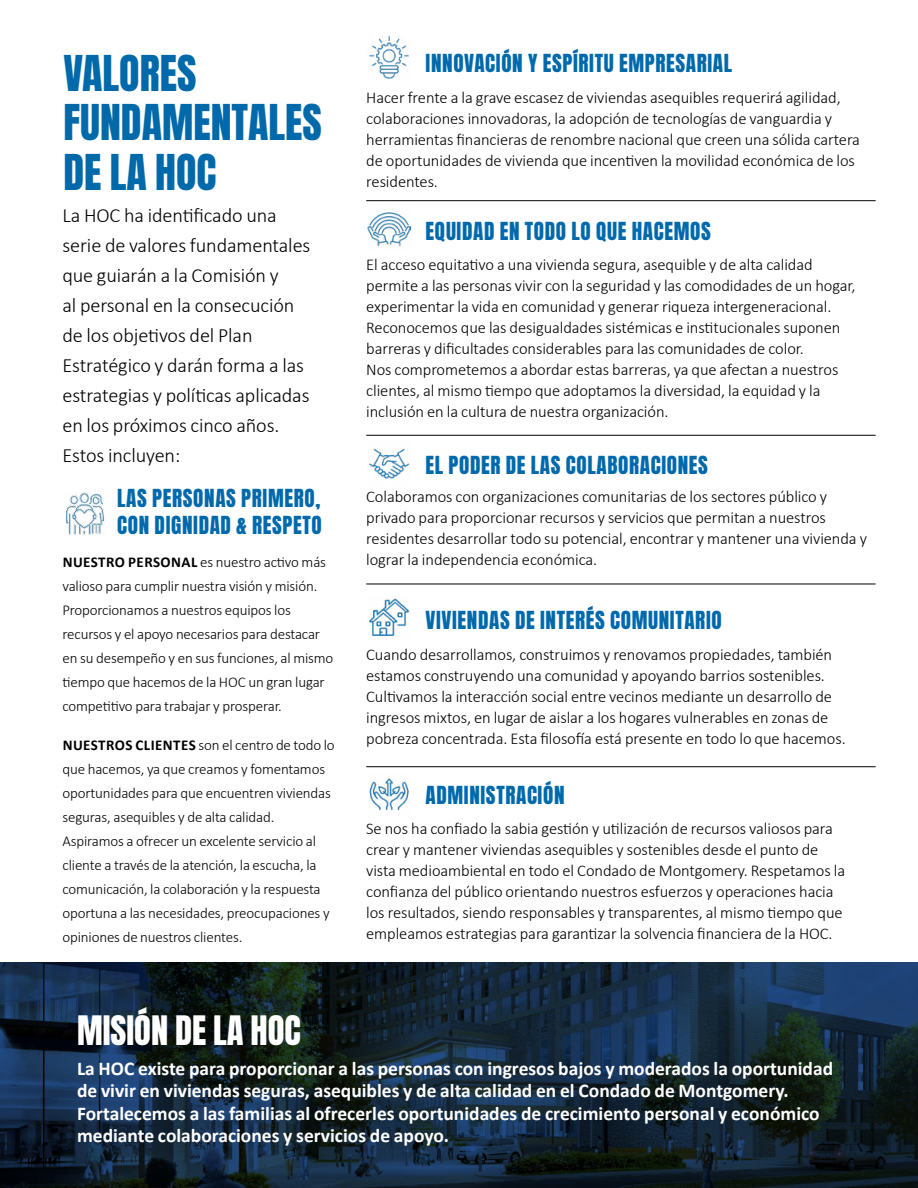
<style>
.page{position:relative;width:918px;height:1188px;background:#fff}
.page>*{position:absolute;margin:0;border:0;box-sizing:border-box;transform-origin:0 0}
.t1{font:42px/49.5px "Anton";color:#0069aa}
.t2{font:34.5px "Anton";color:#fff}
.t3{font:21.15px/27px "Anton";letter-spacing:.03em;color:#0069ac}
.t4{font:300 20.25px/30px "Calibri";letter-spacing:-.005em;color:#000}
.t5{font:700 19.5px/22.5px "Calibri";color:#fff}
.t6{font:300 16.5px/21px "Calibri";letter-spacing:-.005em;color:#000}
.t7{font:300 15px/24px "Calibri";letter-spacing:-.01em;color:#000}
.s1{font-weight:700}
</style>
<div class="page">
<svg style="left:0;top:962px;width:918px;height:226px;background:#132636"></svg>
<hr style="left:366px;top:200px;width:510px;height:1px;background:#000">
<hr style="left:366px;top:435px;width:510px;height:1px;background:#000">
<hr style="left:366px;top:584px;width:510px;height:1px;background:#000">
<hr style="left:366px;top:766px;width:510px;height:1px;background:#000">
<img style="left:66px;top:492px;width:39px;height:43px">
<img style="left:369px;top:36px;width:40px;height:43px">
<img style="left:367px;top:212px;width:44px;height:35px">
<img style="left:369px;top:448px;width:41px;height:31px">
<img style="left:369px;top:598px;width:41px;height:38px">
<img style="left:369px;top:778px;width:40px;height:33px">
<h1 class="t1" style="left:63px;top:51px;width:260px">VALORES<br>FUNDAMENTALES<br>DE LA HOC</h1>
<p class="t4" style="left:62px;top:200px;width:249px">La HOC ha identificado una serie de valores fundamentales que guiarán a la Comisión y<br>al personal en la consecución de los objetivos del Plan<br>Estratégico y darán forma a las estrategias y políticas aplicadas en los próximos cinco años.<br>Estos incluyen:</p>
<p class="t3" style="left:117px;top:486px;width:206px">LAS PERSONAS PRIMERO,<br>CON DIGNIDAD &amp; RESPETO</p>
<p class="t7" style="left:62px;top:549px;width:273px"><span class="s1">NUESTRO PERSONAL</span> es nuestro activo más valioso para cumplir nuestra visión y misión.<br>Proporcionamos a nuestros equipos los recursos y el apoyo necesarios para destacar en su desempeño y en sus funciones, al mismo tiempo que hacemos de la HOC un gran lugar competitivo para trabajar y prosperar.</p>
<p class="t7" style="left:62px;top:732px;width:274px"><span class="s1">NUESTROS CLIENTES</span> son el centro de todo lo que hacemos, ya que creamos y fomentamos oportunidades para que encuentren viviendas seguras, asequibles y de alta calidad.<br>Aspiramos a ofrecer un excelente servicio al cliente a través de la atención, la escucha, la comunicación, la colaboración y la respuesta oportuna a las necesidades, preocupaciones y opiniones de nuestros clientes.</p>
<p class="t3" style="left:426px;top:51px;width:308px">INNOVACIÓN Y ESPÍRITU EMPRESARIAL</p>
<p class="t6" style="left:366px;top:87px;width:495px">Hacer frente a la grave escasez de viviendas asequibles requerirá agilidad, colaboraciones innovadoras, la adopción de tecnologías de vanguardia y herramientas financieras de renombre nacional que creen una sólida cartera de oportunidades de vivienda que incentiven la movilidad económica de los residentes.</p>
<p class="t3" style="left:426px;top:219px;width:287px">EQUIDAD EN TODO LO QUE HACEMOS</p>
<p class="t6" style="left:366px;top:254px;width:491px">El acceso equitativo a una vivienda segura, asequible y de alta calidad permite a las personas vivir con la seguridad y las comodidades de un hogar, experimentar la vida en comunidad y generar riqueza intergeneracional.<br>Reconocemos que las desigualdades sistémicas e institucionales suponen barreras y dificultades considerables para las comunidades de color.<br>Nos comprometemos a abordar estas barreras, ya que afectan a nuestros clientes, al mismo tiempo que adoptamos la diversidad, la equidad y la inclusión en la cultura de nuestra organización.</p>
<p class="t3" style="left:426px;top:453px;width:284px">EL PODER DE LAS COLABORACIONES</p>
<p class="t6" style="left:366px;top:486px;width:502px">Colaboramos con organizaciones comunitarias de los sectores público y privado para proporcionar recursos y servicios que permitan a nuestros residentes desarrollar todo su potencial, encontrar y mantener una vivienda y lograr la independencia económica.</p>
<p class="t3" style="left:426px;top:608px;width:298px">VIVIENDAS DE INTERÉS COMUNITARIO</p>
<p class="t6" style="left:366px;top:644px;width:481px">Cuando desarrollamos, construimos y renovamos propiedades, también estamos construyendo una comunidad y apoyando barrios sostenibles.<br>Cultivamos la interacción social entre vecinos mediante un desarrollo de ingresos mixtos, en lugar de aislar a los hogares vulnerables en zonas de pobreza concentrada. Esta filosofía está presente en todo lo que hacemos.</p>
<p class="t3" style="left:426px;top:783px;width:140px">ADMINISTRACIÓN</p>
<p class="t6" style="left:366px;top:817px;width:480px">Se nos ha confiado la sabia gestión y utilización de recursos valiosos para crear y mantener viviendas asequibles y sostenibles desde el punto de vista medioambiental en todo el Condado de Montgomery. Respetamos la confianza del público orientando nuestros esfuerzos y operaciones hacia los resultados, siendo responsables y transparentes, al mismo tiempo que empleamos estrategias para garantizar la solvencia financiera de la HOC.</p>
<h2 class="t2" style="left:77px;top:1013px;width:225px">MISIÓN DE LA HOC</h2>
<p class="t5" style="left:77px;top:1056px;width:758px">La HOC existe para proporcionar a las personas con ingresos bajos y moderados la oportunidad de vivir en viviendas seguras, asequibles y de alta calidad en el Condado de Montgomery.<br>Fortalecemos a las familias al ofrecerles oportunidades de crecimiento personal y económico mediante colaboraciones y servicios de apoyo.</p>
</div>
